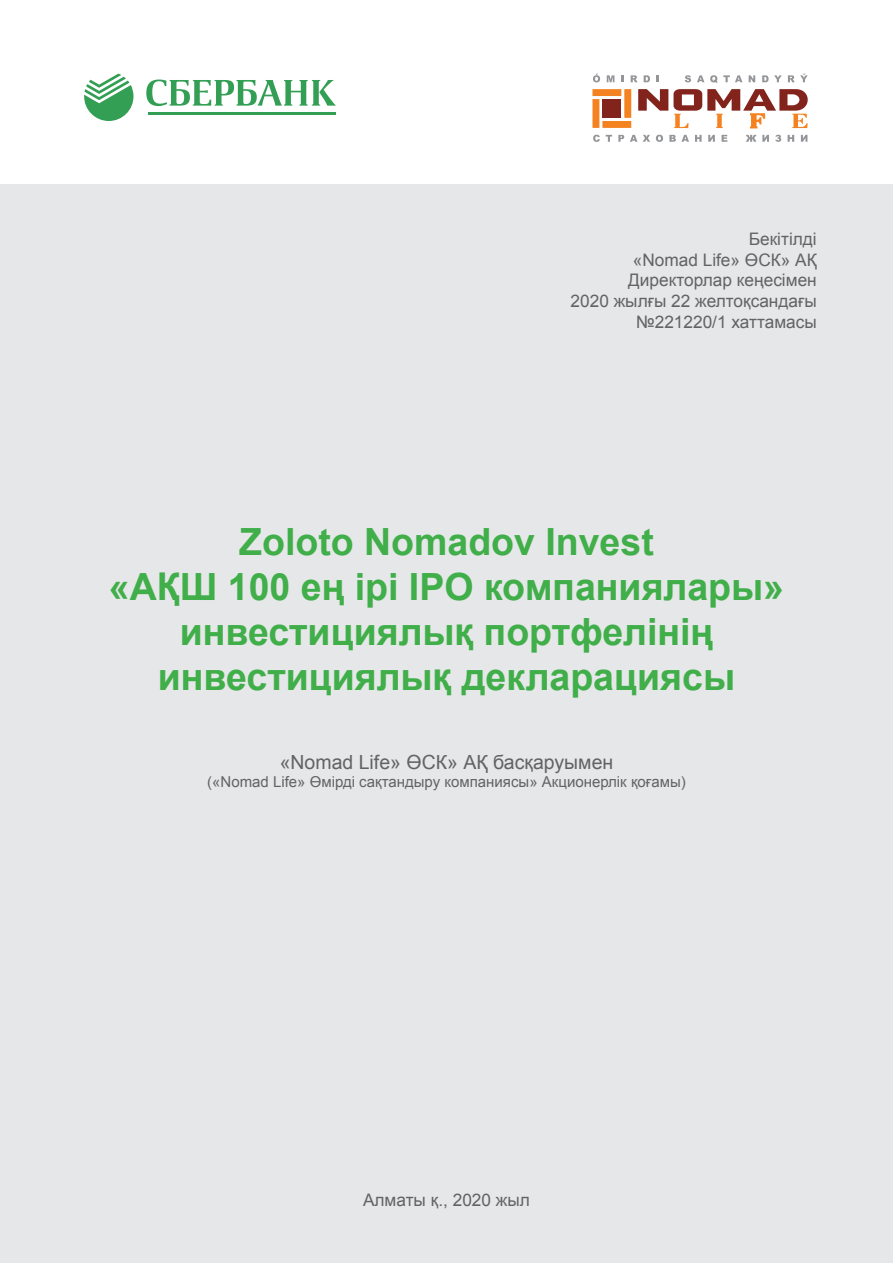
<style>
.page{position:relative;width:893px;height:1263px;background:#e6e7e9}
.page>*{position:absolute;margin:0;border:0;box-sizing:border-box;transform-origin:0 0}
.t1{font:700 37.5px/45px "Arial";color:#40ae49;text-align:center}
.t2{font:19.5px "Arial";color:#636366}
.t3{font:17.25px/20.7px "Arial";color:#636366;text-align:right}
.t4{font:15px "Arial";color:#636366}
</style>
<div class="page">
<div style="left:0;top:0;width:893px;height:184px;background:#fff"></div>
<div style="left:592px;top:99px;width:7px;height:29px;background:#f58220"></div>
<div style="left:624px;top:89px;width:7px;height:29px;background:#f58220"></div>
<div style="left:592px;top:89px;width:29px;height:7px;background:#f58220"></div>
<div style="left:602px;top:121px;width:29px;height:7px;background:#f58220"></div>
<div style="left:602px;top:99px;width:19px;height:19px;background:#82241c"></div>
<svg style="left:638px;top:89px;width:170px;height:39px"></svg>
<svg style="left:593px;top:74px;width:7px;height:8px"></svg>
<svg style="left:607px;top:75px;width:7px;height:7px"></svg>
<svg style="left:621px;top:75px;width:3px;height:7px"></svg>
<svg style="left:631px;top:75px;width:6px;height:7px"></svg>
<svg style="left:644px;top:75px;width:6px;height:7px"></svg>
<svg style="left:657px;top:75px;width:2px;height:7px"></svg>
<svg style="left:685px;top:75px;width:6px;height:7px"></svg>
<svg style="left:697px;top:75px;width:7px;height:7px"></svg>
<svg style="left:710px;top:75px;width:32px;height:8px"></svg>
<svg style="left:749px;top:75px;width:6px;height:7px"></svg>
<svg style="left:762px;top:75px;width:6px;height:7px"></svg>
<svg style="left:774px;top:75px;width:8px;height:7px"></svg>
<svg style="left:788px;top:74px;width:20px;height:8px"></svg>
<svg style="left:593px;top:135px;width:7px;height:7px"></svg>
<svg style="left:606px;top:135px;width:6px;height:7px"></svg>
<svg style="left:618px;top:135px;width:6px;height:7px"></svg>
<svg style="left:630px;top:135px;width:7px;height:7px"></svg>
<svg style="left:643px;top:135px;width:7px;height:7px"></svg>
<svg style="left:656px;top:135px;width:7px;height:7px"></svg>
<svg style="left:669px;top:135px;width:20px;height:7px"></svg>
<svg style="left:695px;top:135px;width:7px;height:7px"></svg>
<svg style="left:708px;top:135px;width:7px;height:7px"></svg>
<svg style="left:722px;top:135px;width:5px;height:7px"></svg>
<svg style="left:746px;top:135px;width:10px;height:7px"></svg>
<svg style="left:762px;top:135px;width:7px;height:7px"></svg>
<svg style="left:775px;top:135px;width:6px;height:7px"></svg>
<svg style="left:788px;top:135px;width:6px;height:7px"></svg>
<svg style="left:801px;top:135px;width:6px;height:7px"></svg>
<svg style="left:146px;top:80px;width:190px;height:26px"></svg>
<hr style="left:148px;top:112px;width:188px;height:3px;background:#339f54">
<svg style="left:84px;top:74px;width:49px;height:47px"></svg>
<p class="t3" style="left:571px;top:229px;width:248px">Бекітілді<br>«Nоmad Life» ӨСК» АҚ<br>Директорлар кеңесімен<br>2020 жылғы 22 желтоқсандағы №221220/1 хаттамасы</p>
<h1 class="t1" style="left:109px;top:520px;width:676px">Zoloto Nomadov Invest<br>«АҚШ 100 ең ірі IPO компаниялары» инвестициялық портфелінің инвестициялық декларациясы</h1>
<p class="t2" style="left:280px;top:749px;width:335px">«Nоmad Life» ӨСК» АҚ басқаруымен</p>
<p class="t4" style="left:207px;top:771px;width:480px">(«Nоmad Life» Өмірді сақтандыру компаниясы» Акционерлік қоғамы)</p>
<p class="t3" style="left:363px;top:1189px;width:168px">Алматы қ., 2020 жыл</p>
</div>
